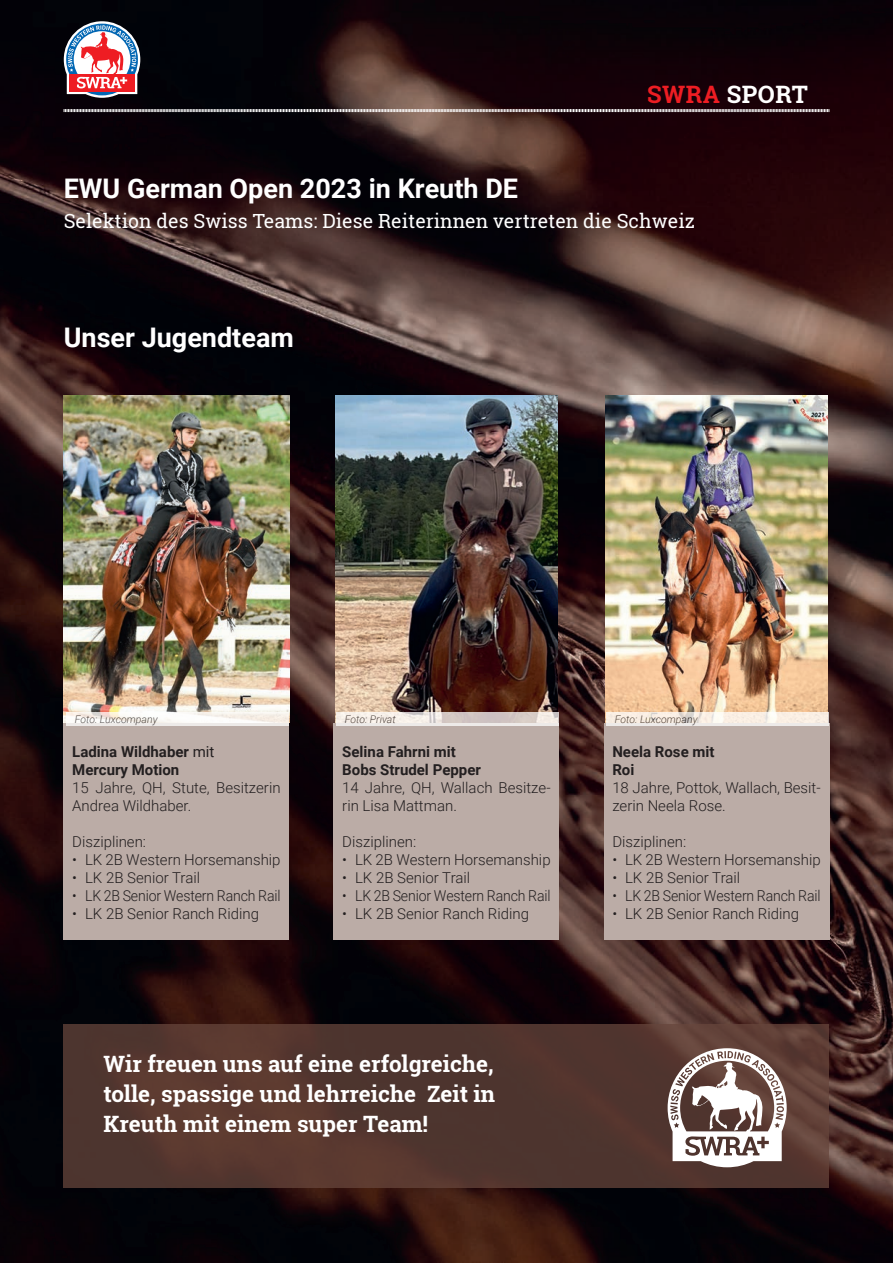
<style>
.page{position:relative;width:893px;height:1263px;background:#fff}
.page>*{position:absolute;margin:0;border:0;box-sizing:border-box;transform-origin:0 0}
.t1{font:700 27px "Roboto";color:#fff}
.t2{font:700 24px "Roboto Slab";letter-spacing:.02em;color:#fff}
.t3{font:700 22.5px/30px "Roboto Slab";color:#fff;text-align:justify}
.t4{font:19.5px "Roboto Slab";color:#fff}
.t5{font:300 15px/18px "Roboto";color:#231f20}
.t6{font:300 15px "Roboto";color:#231f20;scale:.94 1}
.t7{font:700 15px/18px "Roboto";color:#231f20}
.t8{font:italic 300 10.5px "Roboto";color:#231f20}
.s1{color:#ee1d23}
.s2{font-weight:400}
</style>
<div class="page">
<img style="left:0;top:0;width:893px;height:1263px">
<div style="left:64px;top:723px;width:225px;height:217px;background:#bbaca6"></div>
<img style="left:64px;top:395px;width:225px;height:328px">
<svg style="left:66px;top:712px;width:223px;height:13px"></svg>
<div style="left:334px;top:723px;width:225px;height:217px;background:#bbaca6"></div>
<img style="left:335px;top:395px;width:223px;height:328px">
<svg style="left:336px;top:712px;width:223px;height:13px;background:#e5ddd8"></svg>
<div style="left:604px;top:723px;width:225px;height:217px;background:#bbaca6"></div>
<img style="left:605px;top:395px;width:223px;height:328px">
<svg style="left:606px;top:712px;width:223px;height:13px;background:#f5ece3"></svg>
<svg style="left:64px;top:1025px;width:765px;height:163px;background:#53372f"></svg>
<svg style="left:668px;top:1048px;width:119px;height:119px"></svg>
<svg style="left:64px;top:21px;width:76px;height:77px"></svg>
<svg style="left:63px;top:108px;width:766px;height:5px;background:#7b7072"></svg>
<h2 class="t2" style="left:647px;top:78px;width:162px"><span class="s1">SWRA</span> SPORT</h2>
<h1 class="t1" style="left:64px;top:170px;width:456px">EWU German Open 2023 in Kreuth DE</h1>
<h3 class="t4" style="left:64px;top:208px;width:633px">Selektion des Swiss Teams: Diese Reiterinnen vertreten die Schweiz</h3>
<h1 class="t1" style="left:64px;top:319px;width:232px">Unser Jugendteam</h1>
<p class="t8" style="left:75px;top:712px;width:84px">Foto: Luxcompany</p>
<p class="t7" style="left:72px;top:742px;width:144px">Ladina Wildhaber <span class="s2">mit<br></span>Mercury Motion</p>
<p class="t5" style="left:72px;top:778px;width:210px">15 Jahre, QH, Stute, Besitzerin<br>Andrea Wildhaber.</p>
<p class="t5" style="left:72px;top:832px;width:75px">Disziplinen:</p>
<p class="t5" style="left:72px;top:850px;width:210px">• LK 2B Western Horsemanship</p>
<p class="t5" style="left:72px;top:868px;width:129px">• LK 2B Senior Trail</p>
<p class="t6" style="left:72px;top:885px;width:223px">• LK 2B Senior Western Ranch Rail</p>
<p class="t5" style="left:72px;top:904px;width:188px">• LK 2B Senior Ranch Riding</p>
<p class="t8" style="left:345px;top:712px;width:52px">Foto: Privat</p>
<p class="t7" style="left:342px;top:742px;width:140px">Selina Fahrni mit<br>Bobs Strudel Pepper</p>
<p class="t5" style="left:342px;top:778px;width:210px">14 Jahre, QH, Wallach Besitze&shy;rin Lisa Mattman.</p>
<p class="t5" style="left:342px;top:832px;width:75px">Disziplinen:</p>
<p class="t5" style="left:342px;top:850px;width:210px">• LK 2B Western Horsemanship</p>
<p class="t5" style="left:342px;top:868px;width:129px">• LK 2B Senior Trail</p>
<p class="t6" style="left:342px;top:885px;width:223px">• LK 2B Senior Western Ranch Rail</p>
<p class="t5" style="left:342px;top:904px;width:188px">• LK 2B Senior Ranch Riding</p>
<h3 class="t3" style="left:103px;top:1048px;width:393px">Wir freuen uns auf eine erfolgreiche, tolle, spassige und lehrreiche Zeit in Kreuth mit einem super Team!</h3>
<p class="t8" style="left:615px;top:712px;width:84px">Foto: Luxcompany</p>
<p class="t7" style="left:612px;top:742px;width:104px">Neela Rose mit<br>Roi</p>
<p class="t5" style="left:612px;top:778px;width:210px">18 Jahre, Pottok, Wallach, Besit&shy;zerin Neela Rose.</p>
<p class="t5" style="left:612px;top:832px;width:75px">Disziplinen:</p>
<p class="t5" style="left:612px;top:850px;width:210px">• LK 2B Western Horsemanship</p>
<p class="t5" style="left:612px;top:868px;width:129px">• LK 2B Senior Trail</p>
<p class="t6" style="left:612px;top:885px;width:223px">• LK 2B Senior Western Ranch Rail</p>
<p class="t5" style="left:612px;top:904px;width:188px">• LK 2B Senior Ranch Riding</p>
</div>
